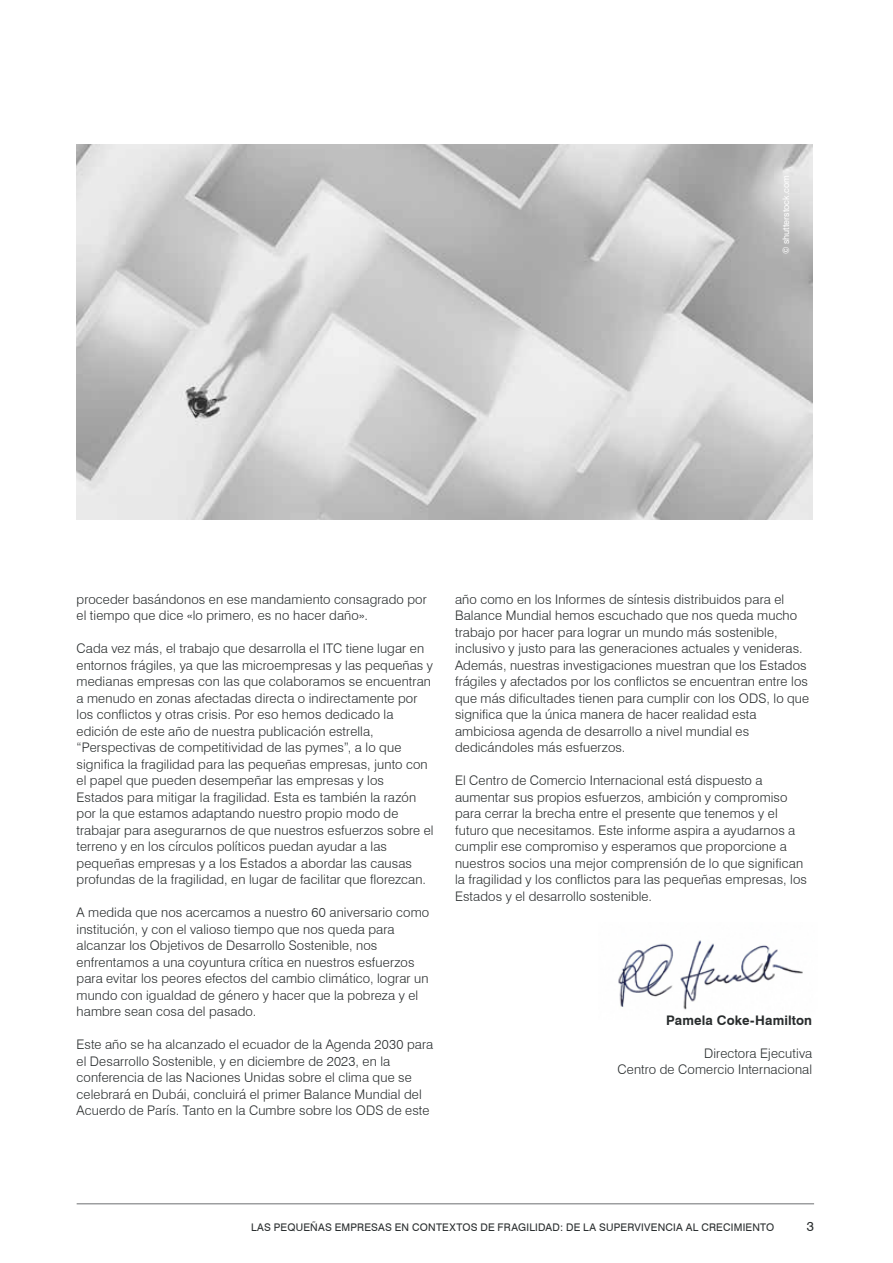
<style>
.page{position:relative;width:893px;height:1263px;background:#fff}
.page>*{position:absolute;margin:0;border:0;box-sizing:border-box;transform-origin:0 0}
.t1{font:300 13.2px/16.5px "Swiss 721 BT";letter-spacing:.01em;color:#282c2d}
.t2{font:700 13.2px "Swiss 721 BT";letter-spacing:.01em;color:#282c2d}
.t3{font:13.2px "Swiss 721 BT";color:#282c2d}
.t4{font:10.5px "Swiss 721 BT";letter-spacing:.02em;color:#282c2d}
.t5{font:9px "Swiss 721 BT";color:#fff}
</style>
<div class="page">
<hr style="left:77px;top:1203px;width:737px;height:1px;background:#6d6e71">
<img style="left:618px;top:940px;width:185px;height:70px">
<img style="left:77px;top:145px;width:735px;height:374px">
<p class="t5" style="left:781px;top:254px;width:81px;rotate:-90deg">© shutterstock.com</p>
<p class="t1" style="left:77px;top:591px;width:352px">proceder basándonos en ese mandamiento consagrado por el tiempo que dice «lo primero, es no hacer daño».</p>
<p class="t1" style="left:77px;top:640px;width:359px">Cada vez más, el trabajo que desarrolla el ITC tiene lugar en entornos frágiles, ya que las microempresas y las pequeñas y medianas empresas con las que colaboramos se encuentran a menudo en zonas afectadas directa o indirectamente por los conflictos y otras crisis. Por eso hemos dedicado la edición de este año de nuestra publicación estrella, “Perspectivas de competitividad de las pymes”, a lo que significa la fragilidad para las pequeñas empresas, junto con el papel que pueden desempeñar las empresas y los Estados para mitigar la fragilidad. Esta es también la razón por la que estamos adaptando nuestro propio modo de trabajar para asegurarnos de que nuestros esfuerzos sobre el terreno y en los círculos políticos puedan ayudar a las pequeñas empresas y a los Estados a abordar las causas profundas de la fragilidad, en lugar de facilitar que florezcan.</p>
<p class="t1" style="left:77px;top:904px;width:354px">A medida que nos acercamos a nuestro 60 aniversario como institución, y con el valioso tiempo que nos queda para alcanzar los Objetivos de Desarrollo Sostenible, nos enfrentamos a una coyuntura crítica en nuestros esfuerzos para evitar los peores efectos del cambio climático, lograr un mundo con igualdad de género y hacer que la pobreza y el hambre sean cosa del pasado.</p>
<p class="t1" style="left:77px;top:1036px;width:358px">Este año se ha alcanzado el ecuador de la Agenda 2030 para el Desarrollo Sostenible, y en diciembre de 2023, en la conferencia de las Naciones Unidas sobre el clima que se celebrará en Dubái, concluirá el primer Balance Mundial del Acuerdo de París. Tanto en la Cumbre sobre los ODS de este</p>
<p class="t1" style="left:455px;top:591px;width:356px">año como en los Informes de síntesis distribuidos para el Balance Mundial hemos escuchado que nos queda mucho trabajo por hacer para lograr un mundo más sostenible, inclusivo y justo para las generaciones actuales y venideras.<br>Además, nuestras investigaciones muestran que los Estados frágiles y afectados por los conflictos se encuentran entre los que más dificultades tienen para cumplir con los ODS, lo que significa que la única manera de hacer realidad esta ambiciosa agenda de desarrollo a nivel mundial es dedicándoles más esfuerzos.</p>
<p class="t1" style="left:455px;top:772px;width:354px">El Centro de Comercio Internacional está dispuesto a aumentar sus propios esfuerzos, ambición y compromiso para cerrar la brecha entre el presente que tenemos y el futuro que necesitamos. Este informe aspira a ayudarnos a cumplir ese compromiso y esperamos que proporcione a nuestros socios una mejor comprensión de lo que significan la fragilidad y los conflictos para las pequeñas empresas, los Estados y el desarrollo sostenible.</p>
<p class="t2" style="left:666px;top:1012px;width:148px">Pamela Coke-Hamilton</p>
<p class="t1" style="left:617px;top:1044px;width:196px;text-align:right">Directora Ejecutiva<br>Centro de Comercio Internacional</p>
<p class="t4" style="left:251px;top:1221px;width:525px">LAS PEQUEÑAS EMPRESAS EN CONTEXTOS DE FRAGILIDAD: DE LA SUPERVIVENCIA AL CRECIMIENTO</p>
<p class="t3" style="left:807px;top:1218px;width:9px">3</p>
</div>
